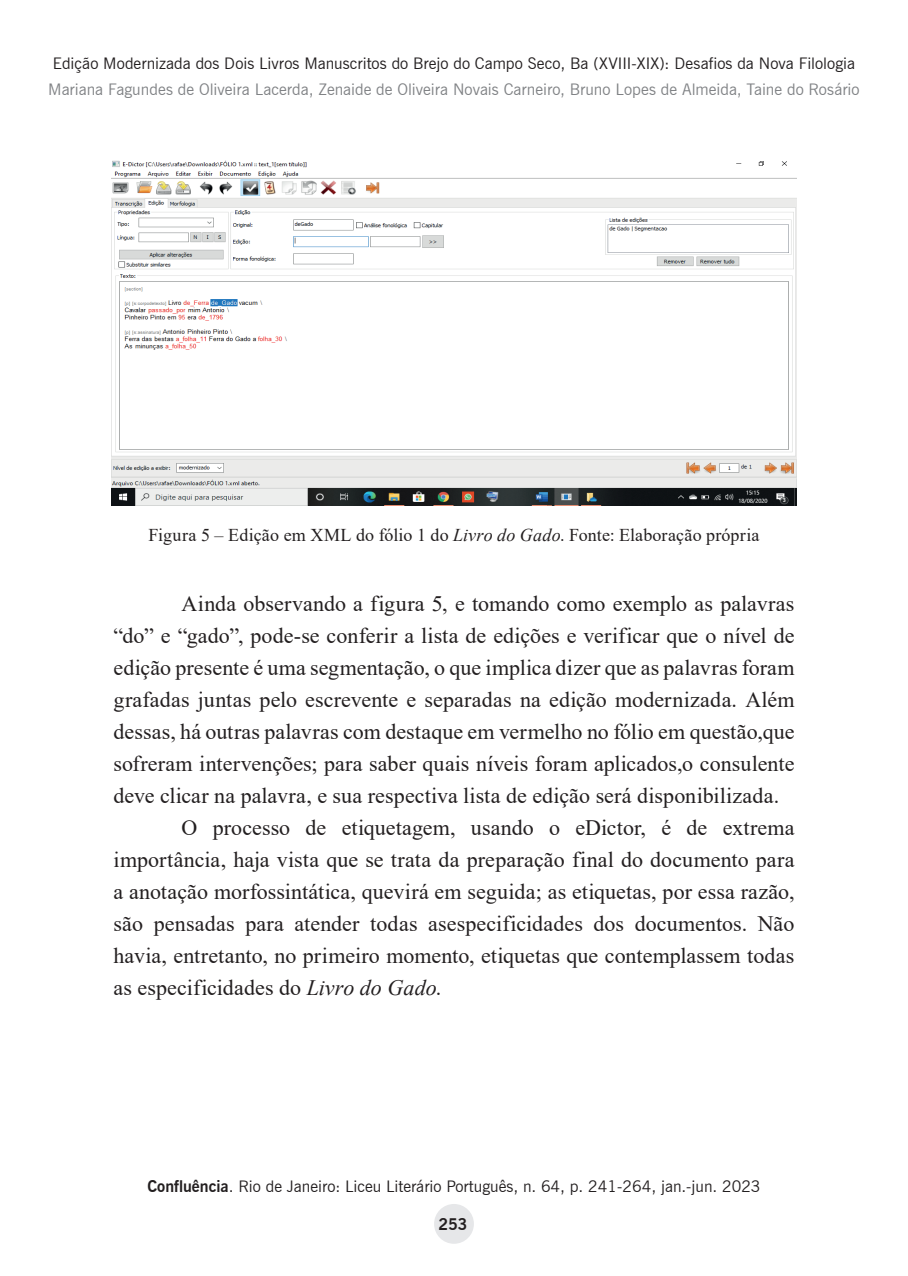
<style>
.page{position:relative;width:908px;height:1276px;background:#fff}
.page>*{position:absolute;margin:0;border:0;box-sizing:border-box;transform-origin:0 0}
.t1{font:22px "Times New Roman";letter-spacing:.005em;color:#231f20}
.t2{font:18px "Times New Roman";letter-spacing:.01em;color:#231f20}
.t3{font:16px "News Gothic BT";color:#231f20}
.t4{font:16px "News Gothic BT";color:#808285}
.t5{font:700 16px "News Gothic BT";color:#231f20}
.s1{font-style:italic}
.s2{font-weight:700}
</style>
<div class="page">
<div style="left:434px;top:1204px;width:39px;height:39px;background:#e6e7e9;border-radius:50%"></div>
<img style="left:111px;top:160px;width:685px;height:345px">
<p class="t3" style="left:53px;top:53px;width:803px">Edição Modernizada dos Dois Livros Manuscritos do Brejo do Campo Seco, Ba (XVIII-XIX): Desafios da Nova Filologia</p>
<p class="t4" style="left:48px;top:79px;width:812px">Mariana Fagundes de Oliveira Lacerda, Zenaide de Oliveira Novais Carneiro, Bruno Lopes de Almeida, Taine do Rosário</p>
<p class="t2" style="left:148px;top:522px;width:612px">Figura 5 – Edição em XML do fólio 1 do <span class="s1">Livro do Gado</span>. Fonte: Elaboração própria</p>
<p class="t1" style="left:181px;top:588px;width:614px">Ainda observando a figura 5, e tomando como exemplo as palavras</p>
<p class="t1" style="left:113px;top:620px;width:682px">“do” e “gado”, pode-se conferir a lista de edições e verificar que o nível de</p>
<p class="t1" style="left:113px;top:652px;width:682px">edição presente é uma segmentação, o que implica dizer que as palavras foram</p>
<p class="t1" style="left:113px;top:684px;width:682px">grafadas juntas pelo escrevente e separadas na edição modernizada. Além</p>
<p class="t1" style="left:113px;top:716px;width:682px">dessas, há outras palavras com destaque em vermelho no fólio em questão,que</p>
<p class="t1" style="left:113px;top:748px;width:682px">sofreram intervenções; para saber quais níveis foram aplicados,o consulente</p>
<p class="t1" style="left:113px;top:780px;width:667px">deve clicar na palavra, e sua respectiva lista de edição será disponibilizada.</p>
<p class="t1" style="left:181px;top:812px;width:614px">O processo de etiquetagem, usando o eDictor, é de extrema</p>
<p class="t1" style="left:113px;top:844px;width:682px">importância, haja vista que se trata da preparação final do documento para</p>
<p class="t1" style="left:113px;top:876px;width:682px">a anotação morfossintática, quevirá em seguida; as etiquetas, por essa razão,</p>
<p class="t1" style="left:113px;top:908px;width:682px">são pensadas para atender todas asespecificidades dos documentos. Não</p>
<p class="t1" style="left:113px;top:940px;width:682px">havia, entretanto, no primeiro momento, etiquetas que contemplassem todas</p>
<p class="t1" style="left:113px;top:972px;width:329px">as especificidades do <span class="s1">Livro do Gado</span>.</p>
<p class="t3" style="left:147px;top:1176px;width:614px"><span class="s2">Confluência</span>. Rio de Janeiro: Liceu Literário Português, n. 64, p. 241-264, jan.-jun. 2023</p>
<p class="t5" style="left:438px;top:1214px;width:31px">253</p>
</div>
